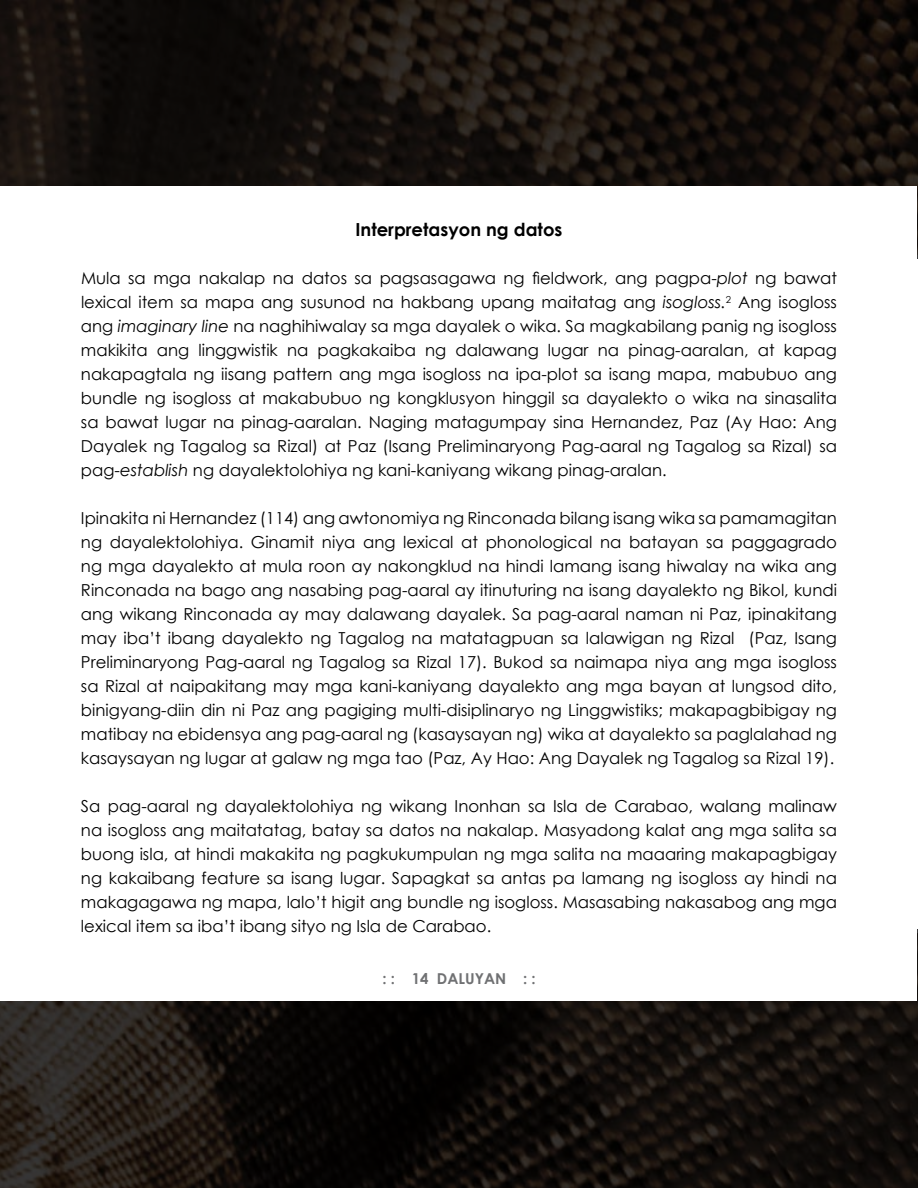
<style>
.page{position:relative;width:918px;height:1188px;background:#fff}
.page>*{position:absolute;margin:0;border:0;box-sizing:border-box;transform-origin:0 0}
.t1{font:700 18px "Century Gothic";color:#000}
.t2{font:16.5px/24px "Century Gothic";color:#000;text-align:justify}
.t3{font:700 15px "Century Gothic";color:#707173}
.s1{font-style:italic}
</style>
<div class="page">
<svg style="left:0;top:929px;width:918px;height:259px;background:#15110d"></svg>
<svg style="left:0;top:0;width:918px;height:259px;background:#17120e"></svg>
<div style="left:1px;top:187px;width:916px;height:814px;background:#fff"></div>
<p class="t1" style="left:356px;top:216px;width:208px">Interpretasyon ng datos</p>
<p class="t2" style="left:81px;top:266px;width:758px">Mula sa mga nakalap na datos sa pagsasagawa ng fieldwork, ang pagpa-<span class="s1">plot</span> ng bawat lexical item sa mapa ang susunod na hakbang upang maitatag ang <span class="s1">isogloss.</span><sup>2</sup> Ang isogloss ang <span class="s1">imaginary line</span> na naghihiwalay sa mga dayalek o wika. Sa magkabilang panig ng isogloss makikita ang linggwistik na pagkakaiba ng dalawang lugar na pinag-aaralan, at kapag nakapagtala ng iisang pattern ang mga isogloss na ipa-plot sa isang mapa, mabubuo ang bundle ng isogloss at makabubuo ng kongklusyon hinggil sa dayalekto o wika na sinasalita sa bawat lugar na pinag-aaralan. Naging matagumpay sina Hernandez, Paz (Ay Hao: Ang Dayalek ng Tagalog sa Rizal) at Paz (Isang Preliminaryong Pag-aaral ng Tagalog sa Rizal) sa pag-<span class="s1">establish</span> ng dayalektolohiya ng kani-kaniyang wikang pinag-aralan.</p>
<p class="t2" style="left:81px;top:506px;width:758px">Ipinakita ni Hernandez (114) ang awtonomiya ng Rinconada bilang isang wika sa pamamagitan ng dayalektolohiya. Ginamit niya ang lexical at phonological na batayan sa paggagrado ng mga dayalekto at mula roon ay nakongklud na hindi lamang isang hiwalay na wika ang Rinconada na bago ang nasabing pag-aaral ay itinuturing na isang dayalekto ng Bikol, kundi ang wikang Rinconada ay may dalawang dayalek. Sa pag-aaral naman ni Paz, ipinakitang may iba’t ibang dayalekto ng Tagalog na matatagpuan sa lalawigan ng Rizal (Paz, Isang Preliminaryong Pag-aaral ng Tagalog sa Rizal 17). Bukod sa naimapa niya ang mga isogloss sa Rizal at naipakitang may mga kani-kaniyang dayalekto ang mga bayan at lungsod dito, binigyang-diin din ni Paz ang pagiging multi-disiplinaryo ng Linggwistiks; makapagbibigay ng matibay na ebidensya ang pag-aaral ng (kasaysayan ng) wika at dayalekto sa paglalahad ng kasaysayan ng lugar at galaw ng mga tao (Paz, Ay Hao: Ang Dayalek ng Tagalog sa Rizal 19).</p>
<p class="t2" style="left:81px;top:794px;width:757px">Sa pag-aaral ng dayalektolohiya ng wikang Inonhan sa Isla de Carabao, walang malinaw na isogloss ang maitatatag, batay sa datos na nakalap. Masyadong kalat ang mga salita sa buong isla, at hindi makakita ng pagkukumpulan ng mga salita na maaaring makapagbigay ng kakaibang feature sa isang lugar. Sapagkat sa antas pa lamang ng isogloss ay hindi na makagagawa ng mapa, lalo’t higit ang bundle ng isogloss. Masasabing nakasabog ang mga lexical item sa iba’t ibang sityo ng Isla de Carabao.</p>
<p class="t3" style="left:382px;top:968px;width:155px">: : 14 DALUYAN : :</p>
</div>
